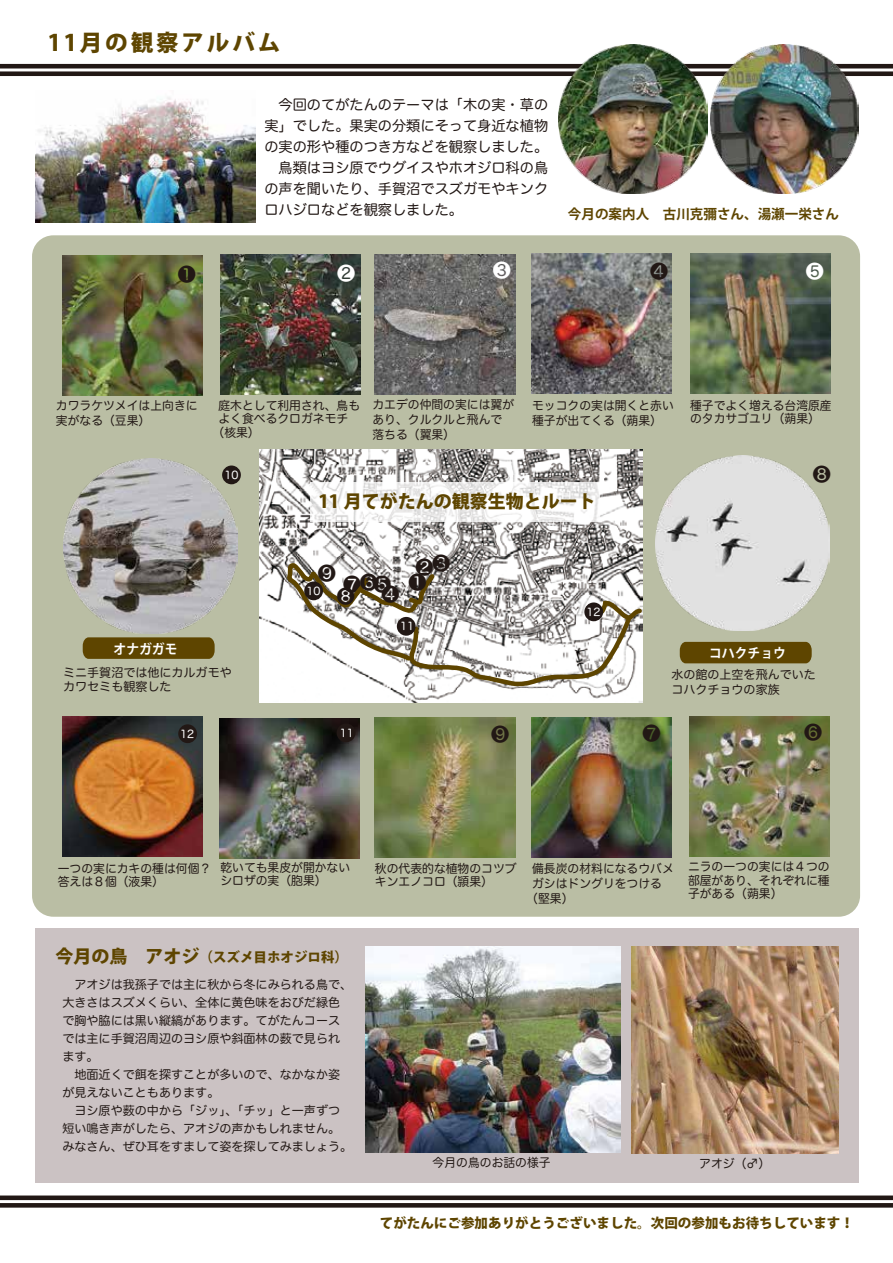
<style>
.page{position:relative;width:893px;height:1263px;background:#fff}
.page>*{position:absolute;margin:0;border:0;box-sizing:border-box;transform-origin:0 0}
.t1{font:800 22.65px "Koz Go Pro";letter-spacing:.125em;color:#5e4500}
.t2{font:800 18px "Koz Go Pro";color:#5e4500}
.t3{font:18px "Hira Maru Pro W4";color:#221815}
.t4{font:18px "Hira Maru Pro W4";color:#fff}
.t5{font:14.25px/21px "Hira Maru Pro W4";color:#221815;text-align:justify}
.t6{font:800 13.5px "Koz Go Pro";color:#5e4500}
.t7{font:700 13.5px "Koz Go Pro";color:#5e4500}
.t8{font:700 13.5px "Koz Go Pro";letter-spacing:-.005em;color:#fff;scale:.94 1}
.t9{font:12.15px/18px "Hira Maru Pro W4";color:#221815}
.t10{font:12px/15px "Hira Maru Pro W4";color:#221815}
.t11{font:10.8px "Hira Maru Pro W4";color:#fff}
.s1{font-size:18px;color:#221815}
.s2{font-size:18px}
</style>
<div class="page">
<div style="left:32px;top:235px;width:828px;height:682px;background:#babea4;border-radius:21px"></div>
<img style="left:260px;top:449px;width:382px;height:254px">
<img style="left:62px;top:255px;width:140px;height:141px">
<img style="left:220px;top:254px;width:141px;height:141px">
<img style="left:375px;top:254px;width:140px;height:141px">
<img style="left:532px;top:253px;width:140px;height:141px">
<img style="left:690px;top:253px;width:140px;height:141px">
<img style="left:531px;top:717px;width:141px;height:141px">
<img style="left:375px;top:717px;width:140px;height:141px">
<img style="left:220px;top:718px;width:140px;height:140px">
<img style="left:62px;top:716px;width:140px;height:141px">
<img style="left:689px;top:716px;width:140px;height:141px">
<svg style="left:0;top:64px;width:893px;height:12px"></svg>
<div style="left:35px;top:928px;width:823px;height:254px;background:#cbc2c3"></div>
<svg style="left:0;top:1195px;width:893px;height:12px"></svg>
<div style="left:680px;top:642px;width:132px;height:21px;background:#5e4500"></div>
<svg style="left:222px;top:465px;width:19px;height:19px"></svg>
<div style="left:178px;top:724px;width:19px;height:19px;background:#221815;border-radius:50%"></div>
<img style="left:36px;top:97px;width:219px;height:125px">
<img style="left:710px;top:45px;width:149px;height:149px">
<img style="left:559px;top:45px;width:149px;height:149px">
<img style="left:655px;top:456px;width:175px;height:174px">
<svg style="left:83px;top:637px;width:132px;height:22px;background:#614906"></svg>
<svg style="left:282px;top:561px;width:361px;height:128px;background:#cdcac5"></svg>
<div style="left:584px;top:602px;width:19px;height:19px;background:#221815;border-radius:50%"></div>
<div style="left:337px;top:723px;width:18px;height:19px;background:#221815;border-radius:50%"></div>
<div style="left:304px;top:581px;width:19px;height:19px;background:#221815;border-radius:50%"></div>
<div style="left:397px;top:617px;width:19px;height:19px;background:#221815;border-radius:50%"></div>
<img style="left:63px;top:459px;width:174px;height:174px">
<svg style="left:310px;top:482px;width:290px;height:39px;background:#f2f1f1"></svg>
<img style="left:631px;top:946px;width:208px;height:208px">
<img style="left:365px;top:947px;width:255px;height:205px">
<h1 class="t1" style="left:48px;top:27px;width:234px">11月の観察アルバム</h1>
<p class="t5" style="left:264px;top:94px;width:285px">　今回のてがたんのテーマは「木の実・草の実」でした。果実の分類にそって身近な植物の実の形や種のつき方などを観察しました。　鳥類はヨシ原でウグイスやホオジロ科の鳥の声を聞いたり、手賀沼でスズガモやキンクロハジロなどを観察しました。</p>
<p class="t7" style="left:568px;top:205px;width:273px">今月の案内人　古川克彌さん、湯瀬一栄さん</p>
<h2 class="t3" style="left:178px;top:259px;width:20px">❶</h2>
<h2 class="t4" style="left:493px;top:255px;width:20px">❸</h2>
<h2 class="t4" style="left:337px;top:257px;width:20px">❷</h2>
<h2 class="t3" style="left:650px;top:256px;width:19px">❹</h2>
<h2 class="t4" style="left:806px;top:255px;width:19px">❺</h2>
<p class="t10" style="left:56px;top:397px;width:143px">カワラケツメイは上向きに実がなる（豆果）</p>
<p class="t10" style="left:218px;top:397px;width:143px">庭木として利用され、鳥も</p>
<p class="t10" style="left:218px;top:411px;width:131px">よく食べるクロガネモチ</p>
<p class="t10" style="left:213px;top:424px;width:49px">（核果）</p>
<p class="t10" style="left:372px;top:396px;width:143px">カエデの仲間の実には翼があり、クルクルと飛んで落ちる（翼果）</p>
<p class="t10" style="left:532px;top:397px;width:143px">モッコクの実は開くと赤い種子が出てくる（蒴果）</p>
<p class="t10" style="left:690px;top:398px;width:143px;line-height:13.5px">種子でよく増える台湾原産のタカサゴユリ（蒴果）</p>
<p class="t11" style="left:224px;top:466px;width:16px">10</p>
<h2 class="t3" style="left:813px;top:459px;width:19px">❽</h2>
<p class="t11" style="left:559px;top:485px;width:16px">11</p>
<h2 class="t2" style="left:318px;top:489px;width:279px">11 月てがたんの観察生物とルート</h2>
<p class="t8" style="left:114px;top:640px;width:70px">オナガガモ</p>
<p class="t10" style="left:63px;top:664px;width:170px">ミニ手賀沼では他にカルガモやカワセミも観察した</p>
<p class="t11" style="left:180px;top:724px;width:16px">12</p>
<h2 class="t3" style="left:318px;top:558px;width:20px">❾</h2>
<h2 class="t3" style="left:343px;top:568px;width:50px">❼❻❺</h2>
<h2 class="t3" style="left:381px;top:578px;width:19px">❹</h2>
<p class="t11" style="left:306px;top:582px;width:50px">10 <span class="s1">❽</span></p>
<h2 class="t3" style="left:416px;top:550px;width:36px">❷❸</h2>
<h2 class="t3" style="left:409px;top:567px;width:20px">❶</h2>
<p class="t11" style="left:340px;top:723px;width:16px">11</p>
<p class="t11" style="left:400px;top:617px;width:16px">11</p>
<h2 class="t3" style="left:491px;top:718px;width:20px">❾</h2>
<p class="t11" style="left:587px;top:603px;width:16px">12</p>
<p class="t8" style="left:709px;top:644px;width:83px">コハクチョウ</p>
<p class="t10" style="left:659px;top:667px;width:158px">　水の館の上空を飛んでいた　コハクチョウの家族</p>
<h2 class="t3" style="left:642px;top:718px;width:20px">❼</h2>
<h2 class="t3" style="left:804px;top:717px;width:19px">❻</h2>
<p class="t10" style="left:220px;top:860px;width:131px;line-height:13.5px">乾いても果皮が開かないシロザの実（胞果）</p>
<p class="t10" style="left:375px;top:860px;width:143px;line-height:13.5px">秋の代表的な植物のコツブキンエノコロ（頴果）</p>
<p class="t10" style="left:58px;top:861px;width:155px;line-height:13.5px">一つの実にカキの種は何個？答えは８個（液果）</p>
<p class="t10" style="left:532px;top:860px;width:143px">備長炭の材料になるウバメ</p>
<p class="t10" style="left:532px;top:875px;width:131px">ガシはドングリをつける</p>
<p class="t10" style="left:526px;top:890px;width:49px">（堅果）</p>
<p class="t10" style="left:688px;top:859px;width:143px;line-height:13.5px;text-align:justify">ニラの一つの実には４つの部屋があり、それぞれに種子がある（蒴果）</p>
<p class="t6" style="left:56px;top:948px;width:294px"><span class="s2">今月の鳥　アオジ</span>（スズメ目ホオジロ科）</p>
<p class="t9" style="left:62px;top:975px;width:291px">　アオジは我孫子では主に秋から冬にみられる鳥で、大きさはスズメくらい、全体に黄色味をおびだ緑色で胸や脇には黒い縦縞があります。てがたんコースでは主に手賀沼周辺のヨシ原や斜面林の薮で見られます。<br>　地面近くで餌を探すことが多いので、なかなか姿が見えないこともあります。<br>　ヨシ原や薮の中から「ジッ」、「チッ」と一声ずつ短い鳴き声がしたら、アオジの声かもしれません。みなさん、ぜひ耳をすまして姿を探してみましょう。</p>
<p class="t10" style="left:433px;top:1154px;width:120px">今月の鳥のお話の様子</p>
<p class="t10" style="left:699px;top:1156px;width:72px">アオジ（♂）</p>
<p class="t6" style="left:380px;top:1214px;width:476px">てがたんにご参加ありがとうございました。次回の参加もお待ちしています！</p>
</div>
